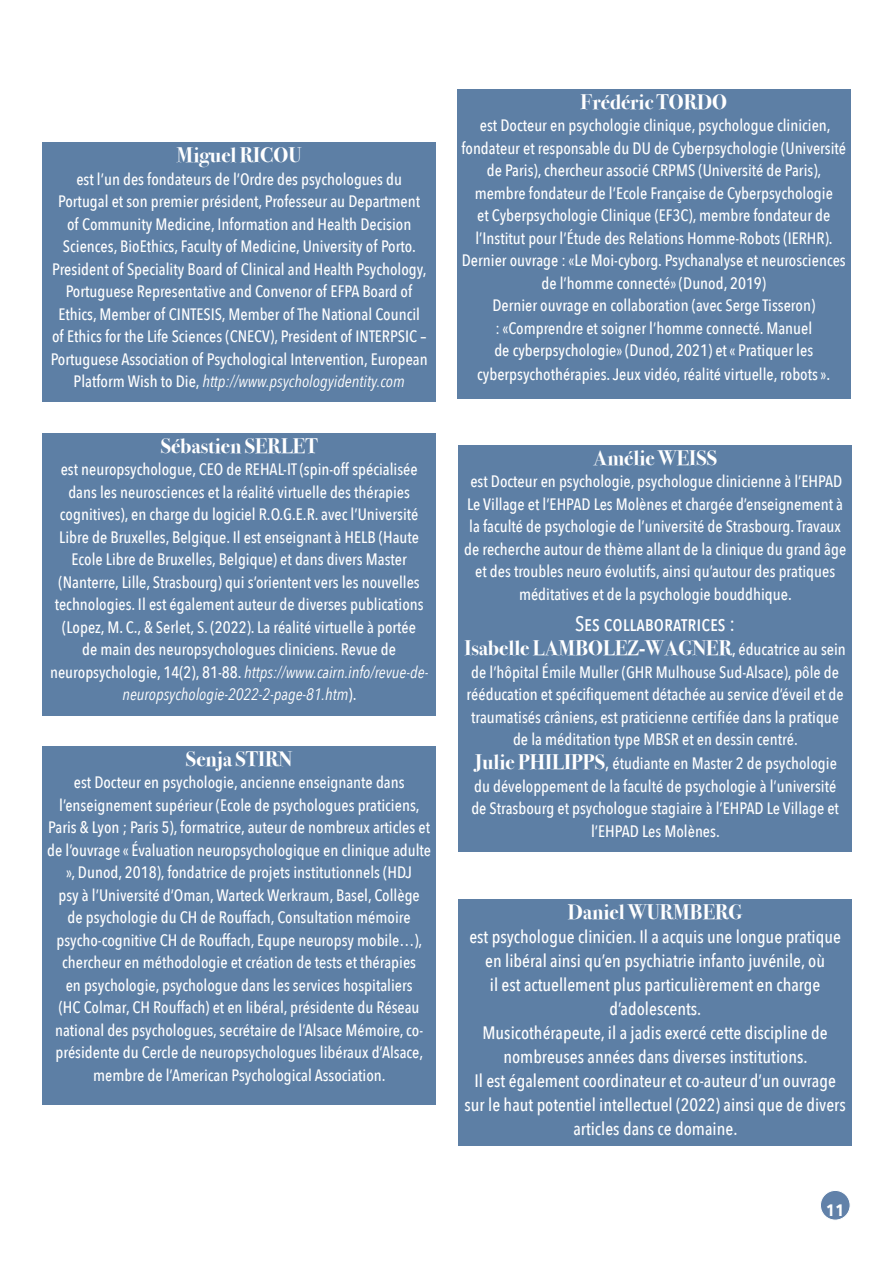
<style>
.page{position:relative;width:893px;height:1263px;background:#fff}
.page>*{position:absolute;margin:0;border:0;box-sizing:border-box;transform-origin:0 0}
.t1{font:700 21px "Bodoni Svty Two OSITCTT";color:#fff}
.t2{font:500 21px "Avenir Next Condensed";letter-spacing:.035em;color:#fff}
.t3{font:600 20.7px "Avenir Next Condensed";color:#fff}
.t4{font:500 18px/24px "Avenir Next Condensed";color:#fff;text-align:center}
.t5{font:500 16.5px/22.5px "Avenir Next Condensed";color:#fff;text-align:center}
.s1{font-weight:400;font-style:italic}
.s2{font-family:"Avenir Next Condensed";font-weight:500;font-size:16.5px}
.s3{font-family:"Bodoni Svty Two OSITCTT";font-weight:700;font-size:21px}
.s4{font-size:18px}
</style>
<div class="page">
<div style="left:43px;top:143px;width:393px;height:259px;background:#5d7fa5"></div>
<div style="left:43px;top:433px;width:393px;height:282px;background:#5d7fa5"></div>
<div style="left:43px;top:746px;width:393px;height:359px;background:#5d7fa5"></div>
<div style="left:457px;top:89px;width:393px;height:309px;background:#5d7fa5"></div>
<div style="left:458px;top:445px;width:394px;height:406px;background:#5d7fa5"></div>
<div style="left:820px;top:1190px;width:30px;height:30px;background:#6181a9;border-radius:50%"></div>
<div style="left:820px;top:1190px;width:30px;height:30px;border:1px solid #fff;border-radius:50%"></div>
<div style="left:458px;top:900px;width:394px;height:246px;background:#5d7fa5"></div>
<p class="t1" style="left:177px;top:143px;width:126px">Miguel RICOU</p>
<p class="t5" style="left:51px;top:168px;width:378px">est l’un des fondateurs de l’Ordre des psychologues du Portugal et son premier président, Professeur au Department of Community Medicine, Information and Health Decision Sciences, BioEthics, Faculty of Medicine, University of Porto.<br>President of Speciality Board of Clinical and Health Psychology, Portuguese Representative and Convenor of EFPA Board of Ethics, Member of CINTESIS, Member of The National Council of Ethics for the Life Sciences (CNECV), President of INTERPSIC – Portuguese Association of Psychological Intervention, European Platform Wish to Die, <span class="s1">http://www.psychologyidentity.com</span></p>
<p class="t1" style="left:161px;top:433px;width:158px">Sébastien SERLET</p>
<p class="t5" style="left:50px;top:458px;width:380px">est neuropsychologue, CEO de REHAL-IT (spin-off spécialisée dans les neurosciences et la réalité virtuelle des thérapies cognitives), en charge du logiciel R.O.G.E.R. avec l’Université Libre de Bruxelles, Belgique. Il est enseignant à HELB (Haute Ecole Libre de Bruxelles, Belgique) et dans divers Master (Nanterre, Lille, Strasbourg) qui s’orientent vers les nouvelles technologies. Il est également auteur de diverses publications (Lopez, M. C., &amp; Serlet, S. (2022). La réalité virtuelle à portée<br>de main des neuropsychologues cliniciens. Revue de neuropsychologie, 14(2), 81-88. <span class="s1">https://www.cairn.info/revue-de&shy;neuropsychologie-2022-2-page-81.htm</span>).</p>
<p class="t1" style="left:186px;top:746px;width:108px">Senja STIRN</p>
<p class="t5" style="left:47px;top:771px;width:385px">est Docteur en psychologie, ancienne enseignante dans l’enseignement supérieur (Ecole de psychologues praticiens, Paris &amp; Lyon ; Paris 5), formatrice, auteur de nombreux articles et de l’ouvrage « Évaluation neuropsychologique en clinique adulte », Dunod, 2018), fondatrice de projets institutionnels (HDJ<br>psy à l’Université d’Oman, Warteck Werkraum, Basel, Collège<br>de psychologie du CH de Rouffach, Consultation mémoire psycho-cognitive CH de Rouffach, Equpe neuropsy mobile…), chercheur en méthodologie et création de tests et thérapies<br>en psychologie, psychologue dans les services hospitaliers<br>(HC Colmar, CH Rouffach) et en libéral, présidente du Réseau national des psychologues, secrétaire de l’Alsace Mémoire, co&shy;présidente du Cercle de neuropsychologues libéraux d’Alsace, membre de l’American Psychological Association.</p>
<p class="t1" style="left:581px;top:89px;width:148px">Frédéric TORDO</p>
<p class="t5" style="left:461px;top:114px;width:386px">est Docteur en psychologie clinique, psychologue clinicien, fondateur et responsable du DU de Cyberpsychologie (Université de Paris), chercheur associé CRPMS (Université de Paris), membre fondateur de l’Ecole Française de Cyberpsychologie<br>et Cyberpsychologie Clinique (EF3C), membre fondateur de l’Institut pour l’Étude des Relations Homme-Robots (IERHR).</p>
<p class="t5" style="left:462px;top:249px;width:385px">Dernier ouvrage : «Le Moi-cyborg. Psychanalyse et neurosciences de l’homme connecté» (Dunod, 2019)</p>
<p class="t5" style="left:492px;top:294px;width:324px;text-align:left">Dernier ouvrage en collaboration (avec Serge Tisseron) : «Comprendre et soigner l’homme connecté. Manuel de cyberpsychologie» (Dunod, 2021) et « Pratiquer les</p>
<p class="t5" style="left:477px;top:363px;width:355px">cyberpsychothérapies. Jeux vidéo, réalité virtuelle, robots ».</p>
<p class="t1" style="left:593px;top:445px;width:126px">Amélie WEISS</p>
<p class="t5" style="left:464px;top:470px;width:384px">est Docteur en psychologie, psychologue clinicienne à l’EHPAD Le Village et l’EHPAD Les Molènes et chargée d’enseignement à la faculté de psychologie de l’université de Strasbourg. Travaux de recherche autour de thème allant de la clinique du grand âge et des troubles neuro évolutifs, ainsi qu’autour des pratiques méditatives et de la psychologie bouddhique.</p>
<p class="t2" style="left:575px;top:611px;width:162px">Ses collaboratrices :</p>
<p class="t1" style="left:464px;top:636px;width:383px">Isabelle LAMBOLEZ-WAGNER<span class="s2">, éducatrice au sein</span></p>
<p class="t5" style="left:467px;top:660px;width:379px">de l’hôpital Émile Muller (GHR Mulhouse Sud-Alsace), pôle de rééducation et spécifiquement détachée au service d’éveil et de traumatisés crâniens, est praticienne certifiée dans la pratique de la méditation type MBSR et en dessin centré.</p>
<p class="t5" style="left:471px;top:752px;width:369px"><span class="s3">Julie PHILIPPS</span><span class="s4">,</span> étudiante en Master 2 de psychologie du développement de la faculté de psychologie à l’université de Strasbourg et psychologue stagiaire à l’EHPAD Le Village et l’EHPAD Les Molènes.</p>
<p class="t1" style="left:568px;top:900px;width:176px">Daniel WURMBERG</p>
<p class="t4" style="left:469px;top:925px;width:373px">est psychologue clinicien. Il a acquis une longue pratique en libéral ainsi qu’en psychiatrie infanto juvénile, où<br>il est actuellement plus particulièrement en charge d’adolescents.</p>
<p class="t4" style="left:482px;top:1021px;width:347px">Musicothérapeute, il a jadis exercé cette discipline de nombreuses années dans diverses institutions.</p>
<p class="t4" style="left:465px;top:1069px;width:383px">Il est également coordinateur et co-auteur d’un ouvrage sur le haut potentiel intellectuel (2022) ainsi que de divers articles dans ce domaine.</p>
<p class="t3" style="left:826px;top:1191px;width:20px">11</p>
</div>
